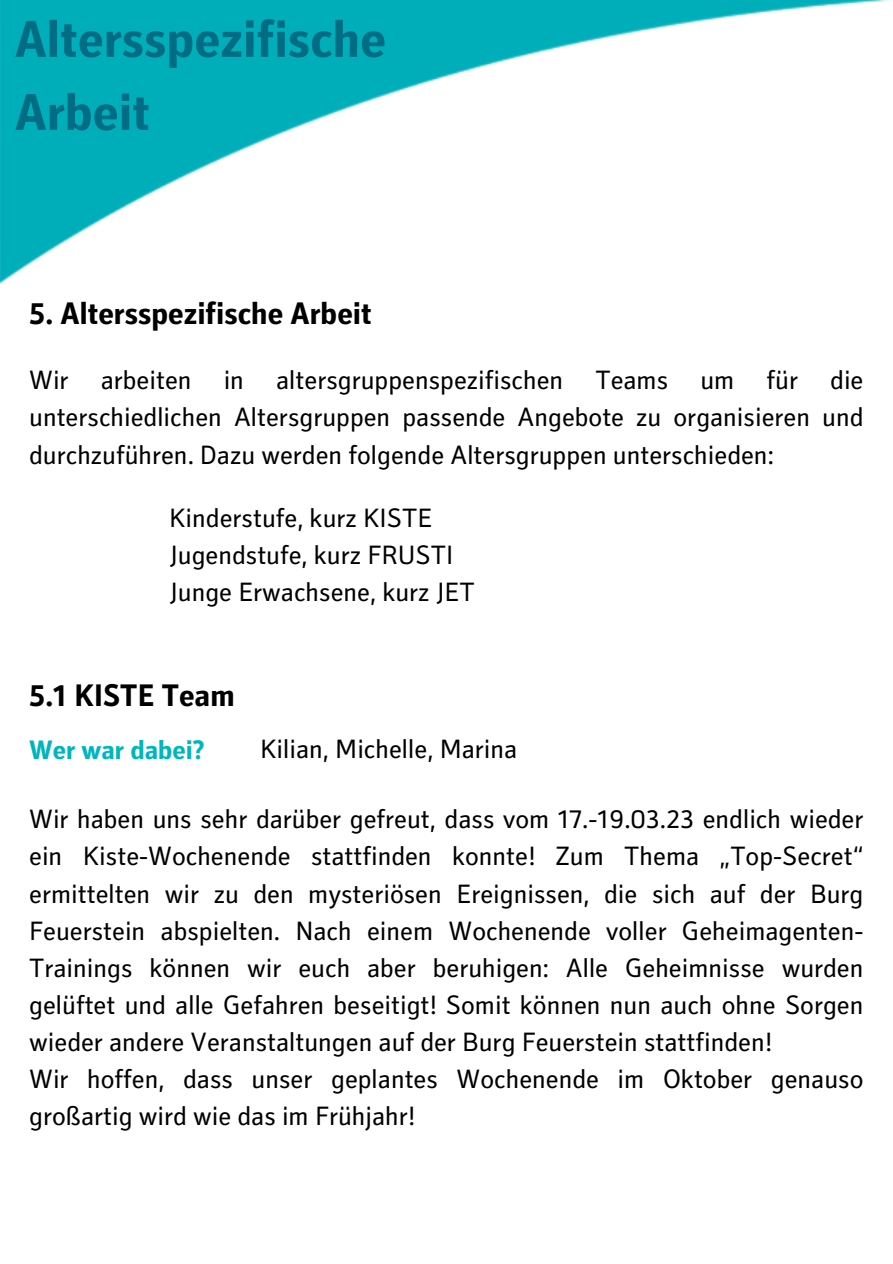
<style>
.page{position:relative;width:893px;height:1264px;background:#fff}
.page>*{position:absolute;margin:0;border:0;box-sizing:border-box;transform-origin:0 0}
.t1{font:700 52.5px "Secca Kj G";color:#006d84}
.t2{font:700 31.5px "Secca Kj G";color:#000}
.t3{font:27px/37px "Secca Kj G";color:#000;text-align:justify}
.t4{font:700 27px "Secca Kj G";color:#00b6be}
</style>
<div class="page">
<img style="left:0;top:0;width:890px;height:283px">
<p class="t1" style="left:15px;top:20px;width:373px">Altersspezifische</p>
<p class="t1" style="left:15px;top:93px;width:137px">Arbeit</p>
<p class="t2" style="left:29px;top:302px;width:344px">5. Altersspezifische Arbeit</p>
<p class="t3" style="left:29px;top:365px;width:835px">Wir arbeiten in altersgruppenspezifischen Teams um für die unterschiedlichen Altersgruppen passende Angebote zu organisieren und durchzuführen. Dazu werden folgende Altersgruppen unterschieden:</p>
<p class="t3" style="left:169px;top:503px;width:265px">Kinderstufe, kurz KISTE</p>
<p class="t3" style="left:169px;top:540px;width:286px">Jugendstufe, kurz FRUSTI</p>
<p class="t3" style="left:169px;top:577px;width:307px">Junge Erwachsene, kurz JET</p>
<p class="t2" style="left:29px;top:683px;width:207px">5.1 KISTE Team</p>
<p class="t4" style="left:29px;top:739px;width:176px">Wer war dabei?</p>
<p class="t3" style="left:260px;top:734px;width:259px">Kilian, Michelle, Marina</p>
<p class="t3" style="left:29px;top:804px;width:835px">Wir haben uns sehr darüber gefreut, dass vom 17.-19.03.23 endlich wieder ein Kiste-Wochenende stattfinden konnte! Zum Thema „Top-Secret“ ermittelten wir zu den mysteriösen Ereignissen, die sich auf der Burg Feuerstein abspielten. Nach einem Wochenende voller Geheimagenten-Trainings können wir euch aber beruhigen: Alle Geheimnisse wurden gelüftet und alle Gefahren beseitigt! Somit können nun auch ohne Sorgen wieder andere Veranstaltungen auf der Burg Feuerstein stattfinden!</p>
<p class="t3" style="left:29px;top:1063px;width:835px">Wir hoffen, dass unser geplantes Wochenende im Oktober genauso großartig wird wie das im Frühjahr!</p>
</div>
